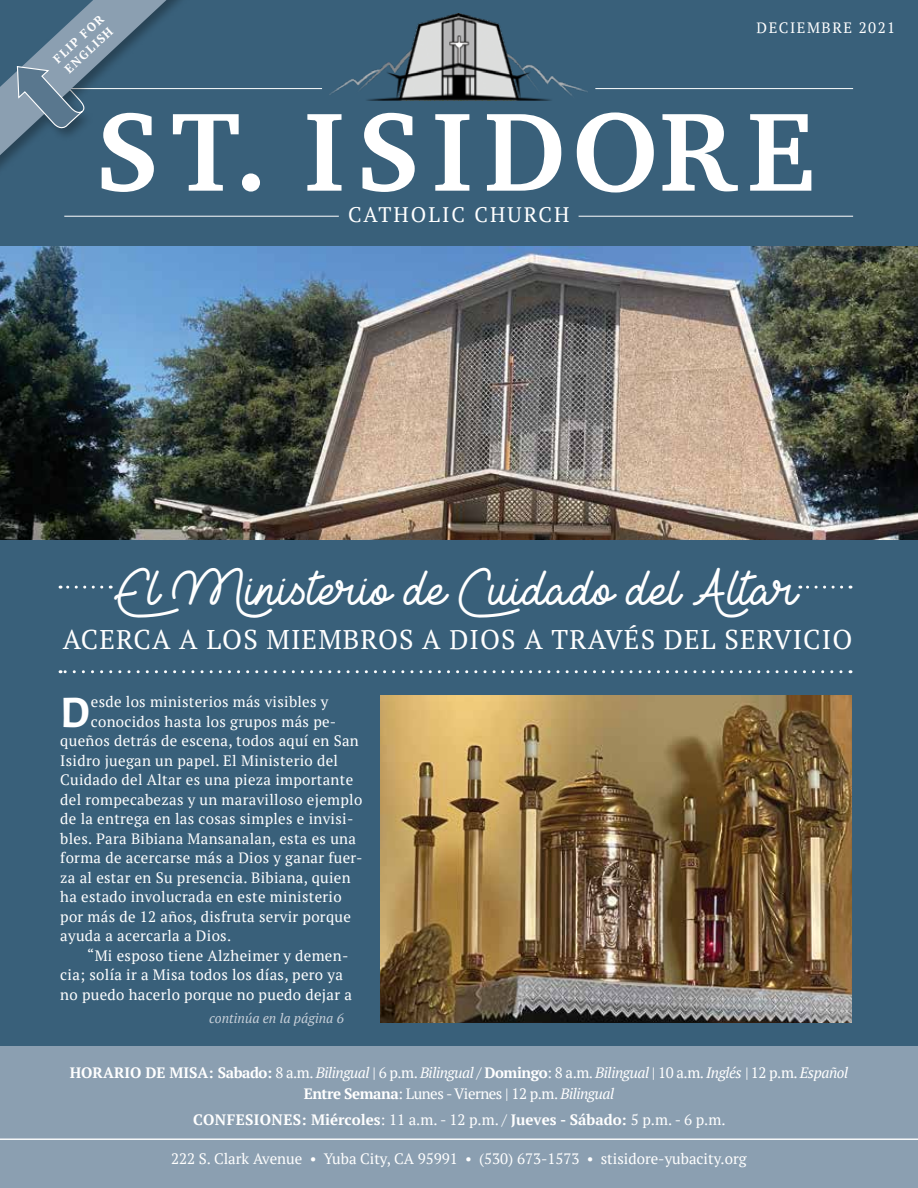
<style>
.page{position:relative;width:918px;height:1188px;background:#39607a}
.page>*{position:absolute;margin:0;border:0;box-sizing:border-box;transform-origin:0 0}
.t1{font:700 114px "Charter";letter-spacing:.1em;color:#fff}
.t2{font:49.5px "Lieto Me";color:#fff}
.t3{font:700 45.3px "Alegreya Sans";color:#fff}
.t4{font:27px "PT Serif";letter-spacing:.04em;color:#fff}
.t5{font:21px "PT Serif";letter-spacing:.1em;color:#fff}
.t6{font:15px "PT Serif";letter-spacing:.02em;color:#fff}
.t7{font:15px/21px "PT Serif";letter-spacing:-.03em;color:#fff;text-align:center}
.t8{font:15px "PT Serif";color:#fff}
.t9{font:700 15px "PT Serif";color:#fff}
.t10{font:15px "PT Serif";letter-spacing:.1em;color:#fff}
.t11{font:italic 13.5px "PT Serif";color:#c8d0d9}
.t12{font:700 12px/15px "PT Serif";color:#fff}
.s1{font-weight:700}
.s2{font-style:italic}
.s3{font-weight:400}
</style>
<div class="page">
<hr style="left:64px;top:216px;width:275px;height:1px;background:#fff">
<hr style="left:579px;top:216px;width:274px;height:1px;background:#fff">
<div style="left:0;top:1046px;width:918px;height:142px;background:#8b9fb1"></div>
<img style="left:0;top:247px;width:918px;height:293px">
<hr style="left:64px;top:88px;width:258px;height:1px;background:#fff">
<hr style="left:595px;top:88px;width:258px;height:1px;background:#fff">
<img style="left:330px;top:13px;width:258px;height:88px">
<div style="left:0;top:0;width:193px;height:180px;background:#39607a"></div>
<svg style="left:0;top:0;width:166px;height:155px"></svg>
<hr style="left:0;top:1138px;width:918px;height:2px;background:#fff">
<svg style="left:60px;top:586px;width:42px;height:3px"></svg>
<svg style="left:800px;top:586px;width:42px;height:3px"></svg>
<svg style="left:60px;top:670px;width:781px;height:3px"></svg>
<img style="left:380px;top:695px;width:472px;height:328px">
<p class="t12" style="left:50px;top:55px;width:65px;rotate:-43deg">FLIP FOR<br>ENGLISH</p>
<p class="t10" style="left:757px;top:18px;width:140px">DECIEMBRE 2021</p>
<h1 class="t1" style="left:95px;top:53px;width:721px">ST. ISIDORE</h1>
<h3 class="t5" style="left:348px;top:201px;width:223px">CATHOLIC CHURCH</h3>
<h2 class="t2" style="left:118px;top:559px;width:685px">El Ministerio de Cuidado del Altar</h2>
<h3 class="t4" style="left:63px;top:622px;width:791px">ACERCA A LOS MIEMBROS A DIOS A TRAVÉS DEL SERVICIO</h3>
<h3 class="t3" style="left:60px;top:679px;width:31px">D</h3>
<p class="t6" style="left:91px;top:692px;width:239px">esde los ministerios más visibles y</p>
<p class="t6" style="left:91px;top:712px;width:247px">conocidos hasta los grupos más pe-</p>
<p class="t6" style="left:60px;top:731px;width:300px">queños detrás de escena, todos aquí en San</p>
<p class="t6" style="left:60px;top:751px;width:279px">Isidro juegan un papel. El Ministerio del</p>
<p class="t6" style="left:60px;top:770px;width:294px">Cuidado del Altar es una pieza importante</p>
<p class="t6" style="left:60px;top:790px;width:304px">del rompecabezas y un maravilloso ejemplo</p>
<p class="t6" style="left:60px;top:809px;width:295px">de la entrega en las cosas simples e invisi-</p>
<p class="t6" style="left:60px;top:829px;width:297px">bles. Para Bibiana Mansanalan, esta es una</p>
<p class="t6" style="left:60px;top:848px;width:304px">forma de acercarse más a Dios y ganar fuer-</p>
<p class="t6" style="left:60px;top:868px;width:292px">za al estar en Su presencia. Bibiana, quien</p>
<p class="t6" style="left:60px;top:887px;width:283px">ha estado involucrada en este ministerio</p>
<p class="t6" style="left:60px;top:907px;width:292px">por más de 12 años, disfruta servir porque</p>
<p class="t6" style="left:60px;top:926px;width:172px">ayuda a acercarla a Dios.</p>
<p class="t6" style="left:87px;top:946px;width:263px">“Mi esposo tiene Alzheimer y demen-</p>
<p class="t6" style="left:60px;top:965px;width:284px">cia; solía ir a Misa todos los días, pero ya</p>
<p class="t6" style="left:60px;top:985px;width:293px">no puedo hacerlo porque no puedo dejar a</p>
<p class="t11" style="left:209px;top:1010px;width:136px">continúa en la página 6</p>
<p class="t7" style="left:70px;top:1062px;width:780px"><span class="s1">HORARIO DE MISA: Sabado:</span> 8 a.m. <span class="s2">Bilingual</span> | 6 p.m. <span class="s2">Bilingual /</span> <span class="s1">Domingo</span>: 8 a.m. <span class="s2">Bilingual</span> | 10 a.m. <span class="s2">Inglés |</span> 12 p.m. <span class="s2">Español<br></span><span class="s1">Entre Semana</span>: Lunes - Viernes | 12 p.m. <span class="s2">Bilingual</span></p>
<p class="t9" style="left:193px;top:1109px;width:534px">CONFESIONES: Miércoles<span class="s3">: 11 a.m. - 12 p.m. /</span> Jueves - Sábado: <span class="s3">5 p.m. - 6 p.m.</span></p>
<p class="t8" style="left:171px;top:1149px;width:577px">222 S. Clark Avenue • Yuba City, CA 95991 • (530) 673-1573 • stisidore-yubacity.org</p>
</div>
